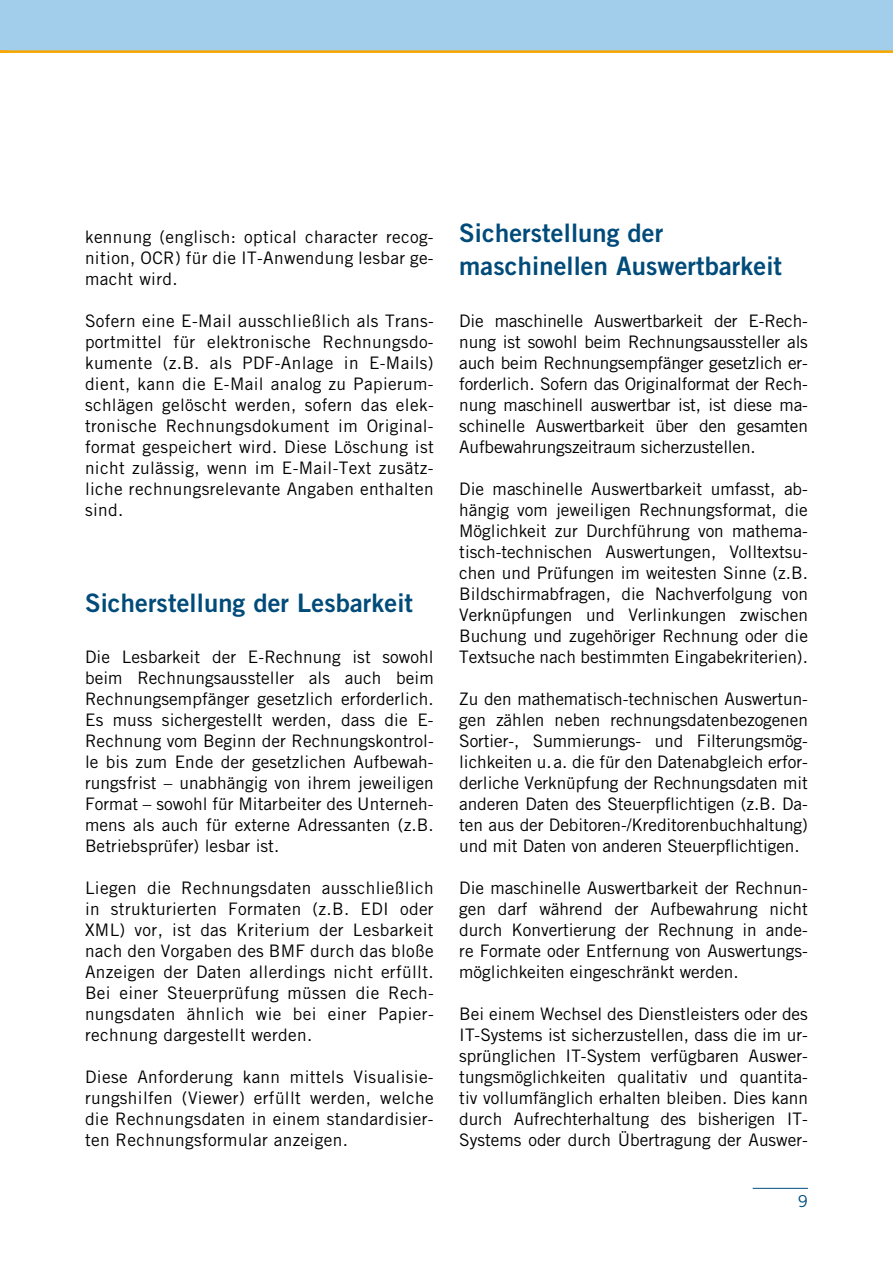
<style>
.page{position:relative;width:893px;height:1263px;background:#fff}
.page>*{position:absolute;margin:0;border:0;box-sizing:border-box;transform-origin:0 0}
.t1{font:25.5px/33px "Trade Gothic Bold Two";letter-spacing:.005em;color:#004b7a}
.t2{font:17.25px/21px "Trade Gothic";letter-spacing:.005em;color:#000;text-align:justify}
.t3{font:16.5px "Trade Gothic";color:#004e7f}
</style>
<div class="page">
<hr style="left:753px;top:1188px;width:55px;height:1px;background:#004e7f">
<div style="left:0;top:0;width:893px;height:51px;background:#a3ceeb"></div>
<hr style="left:0;top:50px;width:893px;height:3px;background:#f7a800">
<p class="t2" style="left:85px;top:226px;width:350px">kennung (englisch: optical character recog&shy;nition, OCR) für die IT-Anwendung lesbar ge&shy;macht wird.</p>
<p class="t2" style="left:85px;top:310px;width:350px">Sofern eine E-Mail ausschließlich als Trans&shy;portmittel für elektronische Rechnungsdo&shy;kumente (z.B. als PDF-Anlage in E-Mails) dient, kann die E-Mail analog zu Papierum&shy;schlägen gelöscht werden, sofern das elek&shy;tronische Rechnungsdokument im Original&shy;format gespeichert wird. Diese Löschung ist nicht zulässig, wenn im E-Mail-Text zusätz&shy;liche rechnungsrelevante Angaben enthalten sind.</p>
<h1 class="t1" style="left:85px;top:586px;width:329px">Sicherstellung der Lesbarkeit</h1>
<p class="t2" style="left:85px;top:646px;width:350px">Die Lesbarkeit der E-Rechnung ist sowohl beim Rechnungsaussteller als auch beim Rechnungsempfänger gesetzlich erforderlich.<br>Es muss sichergestellt werden, dass die E-Rechnung vom Beginn der Rechnungskontrol&shy;le bis zum Ende der gesetzlichen Aufbewah&shy;rungsfrist – unabhängig von ihrem jeweiligen Format – sowohl für Mitarbeiter des Unterneh&shy;mens als auch für externe Adressanten (z.B.<br>Betriebsprüfer) lesbar ist.</p>
<p class="t2" style="left:85px;top:877px;width:350px">Liegen die Rechnungsdaten ausschließlich in strukturierten Formaten (z.B. EDI oder XML) vor, ist das Kriterium der Lesbarkeit nach den Vorgaben des BMF durch das bloße Anzeigen der Daten allerdings nicht erfüllt.<br>Bei einer Steuerprüfung müssen die Rech&shy;nungsdaten ähnlich wie bei einer Papier&shy;rechnung dargestellt werden.</p>
<p class="t2" style="left:85px;top:1066px;width:350px">Diese Anforderung kann mittels Visualisie&shy;rungshilfen (Viewer) erfüllt werden, welche die Rechnungsdaten in einem standardisier&shy;ten Rechnungsformular anzeigen.</p>
<h1 class="t1" style="left:459px;top:216px;width:324px">Sicherstellung der maschinellen Auswertbarkeit</h1>
<p class="t2" style="left:459px;top:310px;width:350px">Die maschinelle Auswertbarkeit der E-Rech&shy;nung ist sowohl beim Rechnungsaussteller als auch beim Rechnungsempfänger gesetzlich er&shy;forderlich. Sofern das Originalformat der Rech&shy;nung maschinell auswertbar ist, ist diese ma&shy;schinelle Auswertbarkeit über den gesamten Aufbewahrungszeitraum sicherzustellen.</p>
<p class="t2" style="left:459px;top:478px;width:350px">Die maschinelle Auswertbarkeit umfasst, ab&shy;hängig vom jeweiligen Rechnungsformat, die Möglichkeit zur Durchführung von mathema&shy;tisch-technischen Auswertungen, Volltextsu&shy;chen und Prüfungen im weitesten Sinne (z.B.<br>Bildschirmabfragen, die Nachverfolgung von Verknüpfungen und Verlinkungen zwischen Buchung und zugehöriger Rechnung oder die Textsuche nach bestimmten Eingabekriterien).</p>
<p class="t2" style="left:459px;top:688px;width:350px">Zu den mathematisch-technischen Auswertun&shy;gen zählen neben rechnungsdatenbezogenen Sortier-, Summierungs- und Filterungsmög&shy;lichkeiten u.a. die für den Datenabgleich erfor&shy;derliche Verknüpfung der Rechnungsdaten mit anderen Daten des Steuerpflichtigen (z.B. Da&shy;ten aus der Debitoren-/Kreditorenbuchhaltung) und mit Daten von anderen Steuerpflichtigen.</p>
<p class="t2" style="left:459px;top:877px;width:350px">Die maschinelle Auswertbarkeit der Rechnun&shy;gen darf während der Aufbewahrung nicht durch Konvertierung der Rechnung in ande&shy;re Formate oder Entfernung von Auswertungs&shy;möglichkeiten eingeschränkt werden.</p>
<p class="t2" style="left:459px;top:1003px;width:350px">Bei einem Wechsel des Dienstleisters oder des IT-Systems ist sicherzustellen, dass die im ur&shy;sprünglichen IT-System verfügbaren Auswer&shy;tungsmöglichkeiten qualitativ und quantita&shy;tiv vollumfänglich erhalten bleiben. Dies kann durch Aufrechterhaltung des bisherigen IT-Systems oder durch Übertragung der Auswer-</p>
<p class="t3" style="left:798px;top:1191px;width:12px">9</p>
</div>
